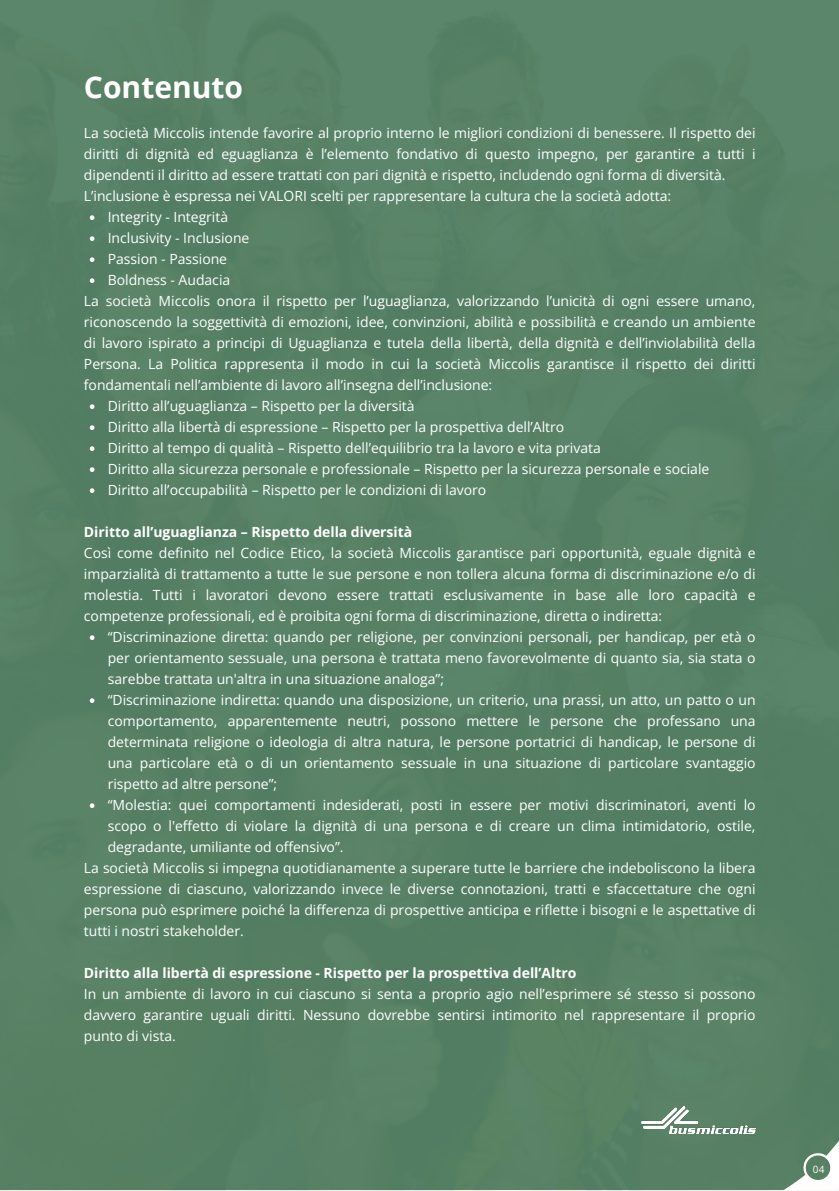
<style>
.page{position:relative;width:839px;height:1191px;background:#fff}
.page>*{position:absolute;margin:0;border:0;box-sizing:border-box;transform-origin:0 0}
.t1{font:700 30px "Open Sans";color:#fff}
.t2{font:14px/21px "Open Sans";color:#fff;text-align:justify}
.t3{font:700 14px "Open Sans";color:#fff}
.t4{font:10px "Open Sans";color:#fff}
</style>
<div class="page">
<div style="left:0;top:0;width:838px;height:1190px;background:#578065"></div>
<svg style="left:90px;top:215px;width:4px;height:5px"></svg>
<svg style="left:90px;top:236px;width:4px;height:5px"></svg>
<svg style="left:90px;top:257px;width:4px;height:5px"></svg>
<svg style="left:90px;top:278px;width:4px;height:5px"></svg>
<svg style="left:90px;top:404px;width:4px;height:5px"></svg>
<svg style="left:90px;top:425px;width:4px;height:5px"></svg>
<svg style="left:90px;top:446px;width:4px;height:5px"></svg>
<svg style="left:90px;top:467px;width:4px;height:5px"></svg>
<svg style="left:90px;top:488px;width:4px;height:5px"></svg>
<svg style="left:90px;top:635px;width:4px;height:5px"></svg>
<svg style="left:90px;top:698px;width:4px;height:5px"></svg>
<svg style="left:90px;top:803px;width:4px;height:5px"></svg>
<svg style="left:782px;top:1142px;width:56px;height:49px"></svg>
<h1 class="t1" style="left:84px;top:66px;width:161px">Contenuto</h1>
<p class="t2" style="left:84px;top:122px;width:673px">La società Miccolis intende favorire al proprio interno le migliori condizioni di benessere. Il rispetto dei diritti di dignità ed eguaglianza è l’elemento fondativo di questo impegno, per garantire a tutti i dipendenti il diritto ad essere trattati con pari dignità e rispetto, includendo ogni forma di diversità.</p>
<p class="t2" style="left:84px;top:185px;width:588px">L’inclusione è espressa nei VALORI scelti per rappresentare la cultura che la società adotta:</p>
<p class="t2" style="left:108px;top:206px;width:122px">Integrity - Integrità</p>
<p class="t2" style="left:108px;top:227px;width:143px">Inclusivity - Inclusione</p>
<p class="t2" style="left:108px;top:248px;width:121px">Passion - Passione</p>
<p class="t2" style="left:108px;top:269px;width:124px">Boldness - Audacia</p>
<p class="t2" style="left:84px;top:290px;width:673px">La società Miccolis onora il rispetto per l’uguaglianza, valorizzando l’unicità di ogni essere umano, riconoscendo la soggettività di emozioni, idee, convinzioni, abilità e possibilità e creando un ambiente di lavoro ispirato a principi di Uguaglianza e tutela della libertà, della dignità e dell’inviolabilità della Persona. La Politica rappresenta il modo in cui la società Miccolis garantisce il rispetto dei diritti fondamentali nell’ambiente di lavoro all’insegna dell’inclusione:</p>
<p class="t2" style="left:108px;top:395px;width:308px">Diritto all’uguaglianza – Rispetto per la diversità</p>
<p class="t2" style="left:108px;top:416px;width:458px">Diritto alla libertà di espressione – Rispetto per la prospettiva dell’Altro</p>
<p class="t2" style="left:108px;top:437px;width:494px">Diritto al tempo di qualità – Rispetto dell’equilibrio tra la lavoro e vita privata</p>
<p class="t2" style="left:108px;top:458px;width:603px">Diritto alla sicurezza personale e professionale – Rispetto per la sicurezza personale e sociale</p>
<p class="t2" style="left:108px;top:479px;width:380px">Diritto all’occupabilità – Rispetto per le condizioni di lavoro</p>
<p class="t3" style="left:84px;top:522px;width:330px">Diritto all’uguaglianza – Rispetto della diversità</p>
<p class="t2" style="left:84px;top:542px;width:673px">Così come definito nel Codice Etico, la società Miccolis garantisce pari opportunità, eguale dignità e imparzialità di trattamento a tutte le sue persone e non tollera alcuna forma di discriminazione e/o di molestia. Tutti i lavoratori devono essere trattati esclusivamente in base alle loro capacità e competenze professionali, ed è proibita ogni forma di discriminazione, diretta o indiretta:</p>
<p class="t2" style="left:108px;top:626px;width:649px">“Discriminazione diretta: quando per religione, per convinzioni personali, per handicap, per età o per orientamento sessuale, una persona è trattata meno favorevolmente di quanto sia, sia stata o sarebbe trattata un'altra in una situazione analoga”;</p>
<p class="t2" style="left:108px;top:689px;width:649px">“Discriminazione indiretta: quando una disposizione, un criterio, una prassi, un atto, un patto o un comportamento, apparentemente neutri, possono mettere le persone che professano una determinata religione o ideologia di altra natura, le persone portatrici di handicap, le persone di una particolare età o di un orientamento sessuale in una situazione di particolare svantaggio rispetto ad altre persone”;</p>
<p class="t2" style="left:108px;top:794px;width:649px">“Molestia: quei comportamenti indesiderati, posti in essere per motivi discriminatori, aventi lo scopo o l'effetto di violare la dignità di una persona e di creare un clima intimidatorio, ostile, degradante, umiliante od offensivo”.</p>
<p class="t2" style="left:84px;top:857px;width:673px">La società Miccolis si impegna quotidianamente a superare tutte le barriere che indeboliscono la libera espressione di ciascuno, valorizzando invece le diverse connotazioni, tratti e sfaccettature che ogni persona può esprimere poiché la differenza di prospettive anticipa e riflette i bisogni e le aspettative di tutti i nostri stakeholder.</p>
<p class="t3" style="left:84px;top:963px;width:494px">Diritto alla libertà di espressione - Rispetto per la prospettiva dell’Altro</p>
<p class="t2" style="left:84px;top:983px;width:673px">In un ambiente di lavoro in cui ciascuno si senta a proprio agio nell’esprimere sé stesso si possono davvero garantire uguali diritti. Nessuno dovrebbe sentirsi intimorito nel rappresentare il proprio punto di vista.</p>
<p class="t4" style="left:812px;top:1162px;width:13px">04</p>
</div>
